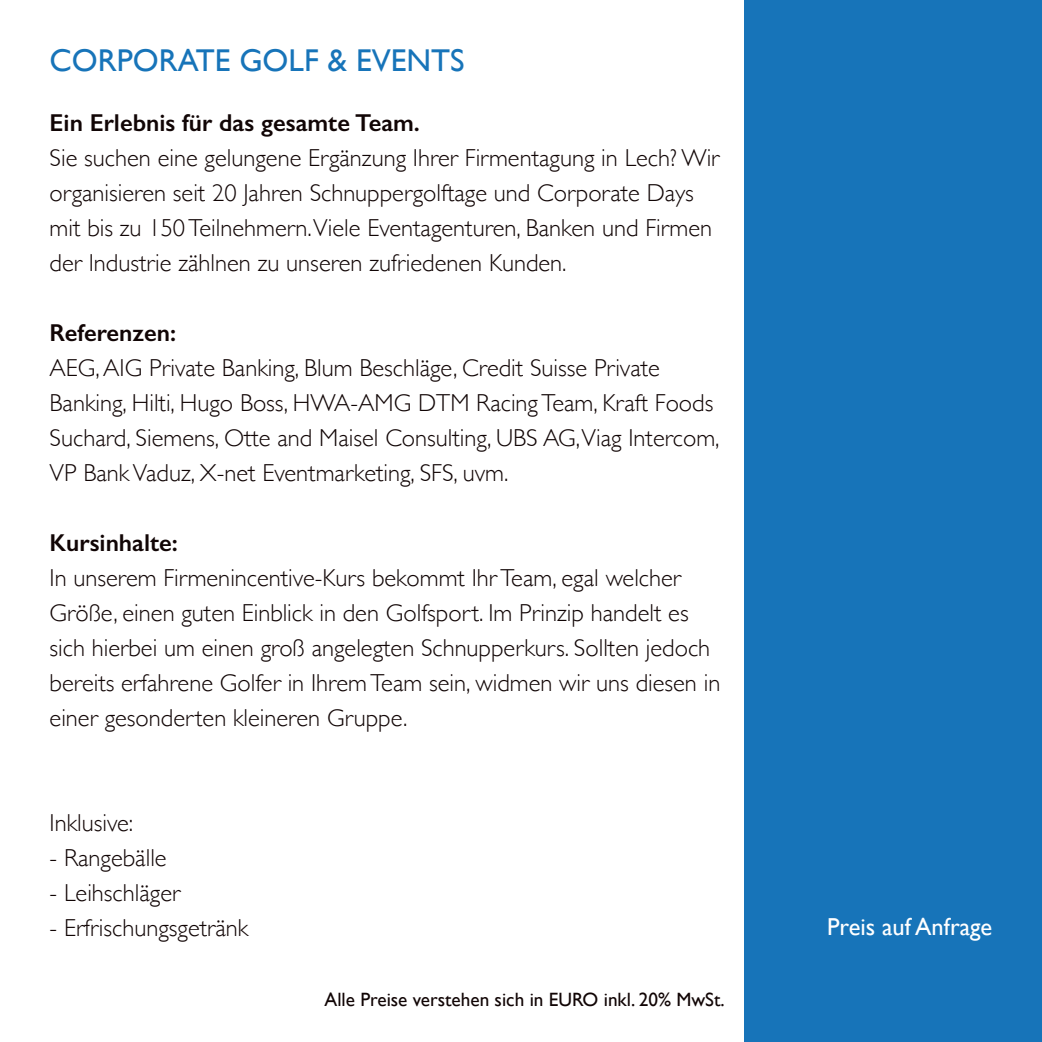
<style>
.page{position:relative;width:1042px;height:1042px;background:#fff}
.page>*{position:absolute;margin:0;border:0;box-sizing:border-box;transform-origin:0 0}
.t1{font:31.5px "Gill Sans";color:#1774b9}
.t2{font:300 24.5px/35px "Gill Sans";color:#110505}
.t3{font:600 24.5px "Gill Sans";color:#110505}
.t4{font:24.5px "Gill Sans";color:#fff}
.t5{font:19.25px "Gill Sans";color:#110505}
</style>
<div class="page">
<div style="left:744px;top:0;width:298px;height:1042px;background:#1774b9"></div>
<p class="t1" style="left:50px;top:42px;width:416px">CORPORATE GOLF &amp; EVENTS</p>
<p class="t3" style="left:50px;top:108px;width:372px">Ein Erlebnis für das gesamte Team.</p>
<p class="t2" style="left:50px;top:139px;width:671px">Sie suchen eine gelungene Ergänzung Ihrer Firmentagung in Lech? Wir organisieren seit 20 Jahren Schnuppergolftage und Corporate Days mit bis zu 150 Teilnehmern.Viele Eventagenturen, Banken und Firmen der Industrie zählnen zu unseren zufriedenen Kunden.</p>
<p class="t3" style="left:50px;top:318px;width:128px">Referenzen:</p>
<p class="t2" style="left:50px;top:349px;width:671px">AEG, AIG Private Banking, Blum Beschläge, Credit Suisse Private Banking, Hilti, Hugo Boss, HWA-AMG DTM Racing Team, Kraft Foods Suchard, Siemens, Otte and Maisel Consulting, UBS AG,Viag Intercom, VP Bank Vaduz, X-net Eventmarketing, SFS, uvm.</p>
<p class="t3" style="left:50px;top:528px;width:130px">Kursinhalte:</p>
<p class="t2" style="left:50px;top:559px;width:672px">In unserem Firmenincentive-Kurs bekommt Ihr Team, egal welcher Größe, einen guten Einblick in den Golfsport. Im Prinzip handelt es sich hierbei um einen groß angelegten Schnupperkurs. Sollten jedoch bereits erfahrene Golfer in Ihrem Team sein, widmen wir uns diesen in einer gesonderten kleineren Gruppe.</p>
<p class="t2" style="left:50px;top:804px;width:85px">Inklusive:</p>
<p class="t2" style="left:50px;top:839px;width:119px">- Rangebälle</p>
<p class="t2" style="left:50px;top:874px;width:132px">- Leihschläger</p>
<p class="t2" style="left:50px;top:909px;width:200px">- Erfrischungsgetränk</p>
<p class="t5" style="left:324px;top:988px;width:402px">Alle Preise verstehen sich in EURO inkl. 20% MwSt.</p>
<p class="t4" style="left:827px;top:912px;width:167px">Preis auf Anfrage</p>
</div>
